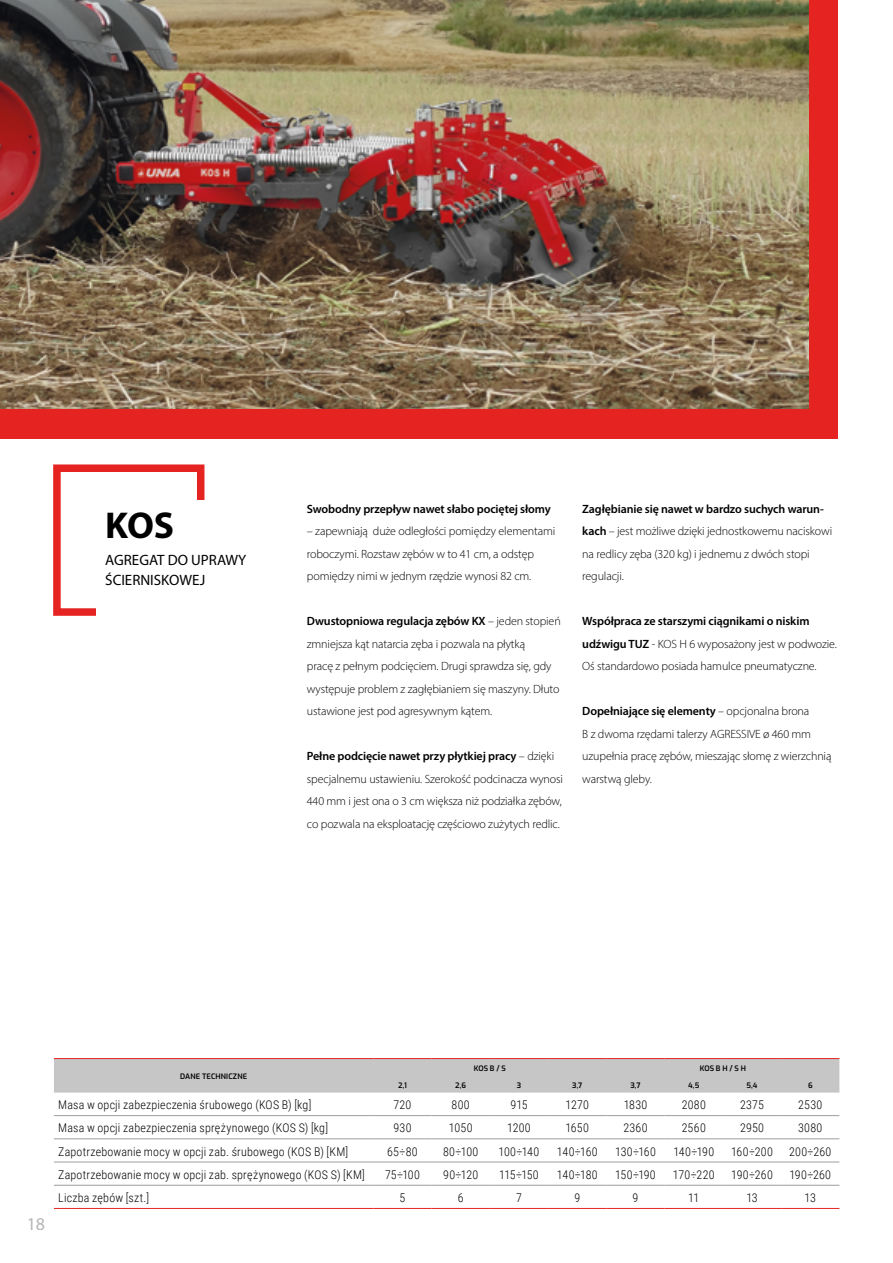
<style>
.page{position:relative;width:893px;height:1263px;background:#fff}
.page>*{position:absolute;margin:0;border:0;box-sizing:border-box;transform-origin:0 0}
.t1{font:700 37.5px "Myriad Pro";color:#000}
.t2{font:18px "Myriad Pro";color:#7a797a}
.t3{font:15px/19.5px "Myriad Pro";color:#000}
.t4{font:300 12px/22.5px "Myriad Pro";letter-spacing:-.01em;color:#000}
.t5{font:300 12px "Roboto Condensed";letter-spacing:.015em;color:#000}
.t6{font:600 12px "Myriad Pro";letter-spacing:-.01em;color:#000}
.t7{font:600 7.5px "Exo";letter-spacing:.015em;color:#000}
.s1{font-weight:600}
</style>
<div class="page">
<div style="left:53px;top:464px;width:151px;height:152px;border:8px solid #e52321"></div>
<div style="left:96px;top:500px;width:140px;height:156px;background:#fff"></div>
<div style="left:0;top:0;width:838px;height:438px;background:#e52321"></div>
<img style="left:0;top:0;width:808px;height:408px">
<div style="left:54px;top:1059px;width:785px;height:33px;background:#c6c6c6"></div>
<hr style="left:606px;top:1058px;width:59px;height:1px;background:#e5231d">
<hr style="left:665px;top:1058px;width:58px;height:1px;background:#e5231d">
<hr style="left:723px;top:1058px;width:58px;height:1px;background:#e5231d">
<hr style="left:781px;top:1058px;width:58px;height:1px;background:#e5231d">
<hr style="left:373px;top:1058px;width:59px;height:1px;background:#e5231d">
<hr style="left:432px;top:1058px;width:58px;height:1px;background:#e5231d">
<hr style="left:490px;top:1058px;width:58px;height:1px;background:#e5231d">
<hr style="left:548px;top:1058px;width:58px;height:1px;background:#e5231d">
<hr style="left:54px;top:1058px;width:319px;height:1px;background:#e5231d">
<hr style="left:54px;top:1138px;width:319px;height:1px;background:#9d9d9c">
<hr style="left:373px;top:1138px;width:59px;height:1px;background:#9d9d9c">
<hr style="left:432px;top:1138px;width:58px;height:1px;background:#9d9d9c">
<hr style="left:490px;top:1138px;width:58px;height:1px;background:#9d9d9c">
<hr style="left:548px;top:1138px;width:58px;height:1px;background:#9d9d9c">
<hr style="left:606px;top:1138px;width:59px;height:1px;background:#9d9d9c">
<hr style="left:665px;top:1138px;width:58px;height:1px;background:#9d9d9c">
<hr style="left:723px;top:1138px;width:58px;height:1px;background:#9d9d9c">
<hr style="left:781px;top:1138px;width:58px;height:1px;background:#9d9d9c">
<hr style="left:54px;top:1162px;width:319px;height:1px;background:#9d9d9c">
<hr style="left:373px;top:1162px;width:59px;height:1px;background:#9d9d9c">
<hr style="left:432px;top:1162px;width:58px;height:1px;background:#9d9d9c">
<hr style="left:490px;top:1162px;width:58px;height:1px;background:#9d9d9c">
<hr style="left:548px;top:1162px;width:58px;height:1px;background:#9d9d9c">
<hr style="left:606px;top:1162px;width:59px;height:1px;background:#9d9d9c">
<hr style="left:665px;top:1162px;width:58px;height:1px;background:#9d9d9c">
<hr style="left:723px;top:1162px;width:58px;height:1px;background:#9d9d9c">
<hr style="left:781px;top:1162px;width:58px;height:1px;background:#9d9d9c">
<hr style="left:54px;top:1208px;width:319px;height:1px;background:#e5231d">
<hr style="left:373px;top:1208px;width:59px;height:1px;background:#e5231d">
<hr style="left:432px;top:1208px;width:58px;height:1px;background:#e5231d">
<hr style="left:490px;top:1208px;width:58px;height:1px;background:#e5231d">
<hr style="left:548px;top:1208px;width:58px;height:1px;background:#e5231d">
<hr style="left:606px;top:1208px;width:59px;height:1px;background:#e5231d">
<hr style="left:665px;top:1208px;width:58px;height:1px;background:#e5231d">
<hr style="left:723px;top:1208px;width:58px;height:1px;background:#e5231d">
<hr style="left:781px;top:1208px;width:58px;height:1px;background:#e5231d">
<hr style="left:54px;top:1115px;width:319px;height:1px;background:#9d9d9c">
<hr style="left:373px;top:1115px;width:59px;height:1px;background:#9d9d9c">
<hr style="left:432px;top:1115px;width:58px;height:1px;background:#9d9d9c">
<hr style="left:490px;top:1115px;width:58px;height:1px;background:#9d9d9c">
<hr style="left:548px;top:1115px;width:58px;height:1px;background:#9d9d9c">
<hr style="left:606px;top:1115px;width:59px;height:1px;background:#9d9d9c">
<hr style="left:665px;top:1115px;width:58px;height:1px;background:#9d9d9c">
<hr style="left:723px;top:1115px;width:58px;height:1px;background:#9d9d9c">
<hr style="left:781px;top:1115px;width:58px;height:1px;background:#9d9d9c">
<hr style="left:54px;top:1185px;width:319px;height:1px;background:#9d9d9c">
<hr style="left:373px;top:1185px;width:59px;height:1px;background:#9d9d9c">
<hr style="left:432px;top:1185px;width:58px;height:1px;background:#9d9d9c">
<hr style="left:490px;top:1185px;width:58px;height:1px;background:#9d9d9c">
<hr style="left:548px;top:1185px;width:58px;height:1px;background:#9d9d9c">
<hr style="left:606px;top:1185px;width:59px;height:1px;background:#9d9d9c">
<hr style="left:665px;top:1185px;width:58px;height:1px;background:#9d9d9c">
<hr style="left:723px;top:1185px;width:58px;height:1px;background:#9d9d9c">
<hr style="left:781px;top:1185px;width:58px;height:1px;background:#9d9d9c">
<h1 class="t1" style="left:105px;top:501px;width:70px">KOS</h1>
<p class="t3" style="left:105px;top:550px;width:142px">AGREGAT DO UPRAWY<br>ŚCIERNISKOWEJ</p>
<p class="t6" style="left:307px;top:501px;width:245px">Swobodny przepływ nawet słabo pociętej słomy</p>
<p class="t4" style="left:307px;top:520px;width:250px">– zapewniają duże odległości pomiędzy elementami roboczymi. Rozstaw zębów w to 41 cm, a odstęp pomiędzy nimi w jednym rzędzie wynosi 82 cm.</p>
<p class="t4" style="left:307px;top:610px;width:255px"><span class="s1">Dwustopniowa regulacja zębów KX</span> – jeden stopień zmniejsza kąt natarcia zęba i pozwala na płytką<br>pracę z pełnym podcięciem. Drugi sprawdza się, gdy występuje problem z zagłębianiem się maszyny. Dłuto ustawione jest pod agresywnym kątem.</p>
<p class="t4" style="left:307px;top:745px;width:258px"><span class="s1">Pełne podcięcie nawet przy płytkiej pracy</span> – dzięki specjalnemu ustawieniu. Szerokość podcinacza wynosi 440 mm i jest ona o 3 cm większa niż podziałka zębów, co pozwala na eksploatację częściowo zużytych redlic.</p>
<p class="t4" style="left:582px;top:497px;width:251px"><span class="s1">Zagłębianie się nawet w bardzo suchych warun&shy;kach</span> – jest możliwe dzięki jednostkowemu naciskowi na redlicy zęba (320 kg) i jednemu z dwóch stopi regulacji.</p>
<p class="t4" style="left:582px;top:610px;width:256px"><span class="s1">Współpraca ze starszymi ciągnikami o niskim udźwigu TUZ</span> - KOS H 6 wyposażony jest w podwozie.<br>Oś standardowo posiada hamulce pneumatyczne.</p>
<p class="t4" style="left:582px;top:700px;width:251px"><span class="s1">Dopełniające się elementy</span> – opcjonalna brona<br>B z dwoma rzędami talerzy AGRESSIVE ø 460 mm uzupełnia pracę zębów, mieszając słomę z wierzchnią warstwą gleby.</p>
<h2 class="t2" style="left:26px;top:1212px;width:20px">18</h2>
<p class="t7" style="left:180px;top:1071px;width:69px">DANE TECHNICZNE</p>
<p class="t7" style="left:474px;top:1063px;width:34px">KOS B / S</p>
<p class="t7" style="left:700px;top:1063px;width:48px">KOS B H / S H</p>
<p class="t7" style="left:398px;top:1080px;width:10px">2,1</p>
<p class="t7" style="left:455px;top:1080px;width:12px">2,6</p>
<p class="t7" style="left:517px;top:1080px;width:6px">3</p>
<p class="t7" style="left:572px;top:1080px;width:12px">3,7</p>
<p class="t7" style="left:630px;top:1080px;width:12px">3,7</p>
<p class="t7" style="left:688px;top:1080px;width:13px">4,5</p>
<p class="t7" style="left:746px;top:1080px;width:13px">5,4</p>
<p class="t7" style="left:808px;top:1080px;width:6px">6</p>
<p class="t5" style="left:58px;top:1096px;width:255px">Masa w opcji zabezpieczenia śrubowego (KOS B) [kg]</p>
<p class="t5" style="left:393px;top:1096px;width:19px">720</p>
<p class="t5" style="left:452px;top:1096px;width:20px">800</p>
<p class="t5" style="left:510px;top:1096px;width:19px">915</p>
<p class="t5" style="left:566px;top:1096px;width:25px">1270</p>
<p class="t5" style="left:624px;top:1096px;width:25px">1830</p>
<p class="t5" style="left:682px;top:1096px;width:26px">2080</p>
<p class="t5" style="left:740px;top:1096px;width:25px">2375</p>
<p class="t5" style="left:798px;top:1096px;width:26px">2530</p>
<p class="t5" style="left:58px;top:1120px;width:271px">Masa w opcji zabezpieczenia sprężynowego (KOS S) [kg]</p>
<p class="t5" style="left:393px;top:1120px;width:20px">930</p>
<p class="t5" style="left:449px;top:1120px;width:25px">1050</p>
<p class="t5" style="left:507px;top:1120px;width:25px">1200</p>
<p class="t5" style="left:565px;top:1120px;width:25px">1650</p>
<p class="t5" style="left:623px;top:1120px;width:26px">2360</p>
<p class="t5" style="left:682px;top:1120px;width:26px">2560</p>
<p class="t5" style="left:740px;top:1120px;width:26px">2950</p>
<p class="t5" style="left:798px;top:1120px;width:26px">3080</p>
<p class="t5" style="left:58px;top:1143px;width:291px">Zapotrzebowanie mocy w opcji zab. śrubowego (KOS B) [KM]</p>
<p class="t5" style="left:387px;top:1143px;width:32px">65÷80</p>
<p class="t5" style="left:443px;top:1143px;width:37px">80÷100</p>
<p class="t5" style="left:498px;top:1143px;width:42px">100÷140</p>
<p class="t5" style="left:557px;top:1143px;width:42px">140÷160</p>
<p class="t5" style="left:615px;top:1143px;width:42px">130÷160</p>
<p class="t5" style="left:673px;top:1143px;width:42px">140÷190</p>
<p class="t5" style="left:731px;top:1143px;width:43px">160÷200</p>
<p class="t5" style="left:789px;top:1143px;width:44px">200÷260</p>
<p class="t5" style="left:58px;top:1166px;width:308px">Zapotrzebowanie mocy w opcji zab. sprężynowego (KOS S) [KM]</p>
<p class="t5" style="left:385px;top:1166px;width:36px">75÷100</p>
<p class="t5" style="left:443px;top:1166px;width:37px">90÷120</p>
<p class="t5" style="left:499px;top:1166px;width:41px">115÷150</p>
<p class="t5" style="left:557px;top:1166px;width:42px">140÷180</p>
<p class="t5" style="left:615px;top:1166px;width:42px">150÷190</p>
<p class="t5" style="left:673px;top:1166px;width:43px">170÷220</p>
<p class="t5" style="left:731px;top:1166px;width:43px">190÷260</p>
<p class="t5" style="left:789px;top:1166px;width:43px">190÷260</p>
<p class="t5" style="left:58px;top:1189px;width:92px">Liczba zębów [szt.]</p>
<p class="t5" style="left:400px;top:1189px;width:7px">5</p>
<p class="t5" style="left:458px;top:1189px;width:7px">6</p>
<p class="t5" style="left:516px;top:1189px;width:7px">7</p>
<p class="t5" style="left:574px;top:1189px;width:7px">9</p>
<p class="t5" style="left:633px;top:1189px;width:7px">9</p>
<p class="t5" style="left:688px;top:1189px;width:13px">11</p>
<p class="t5" style="left:746px;top:1189px;width:13px">13</p>
<p class="t5" style="left:805px;top:1189px;width:13px">13</p>
</div>
